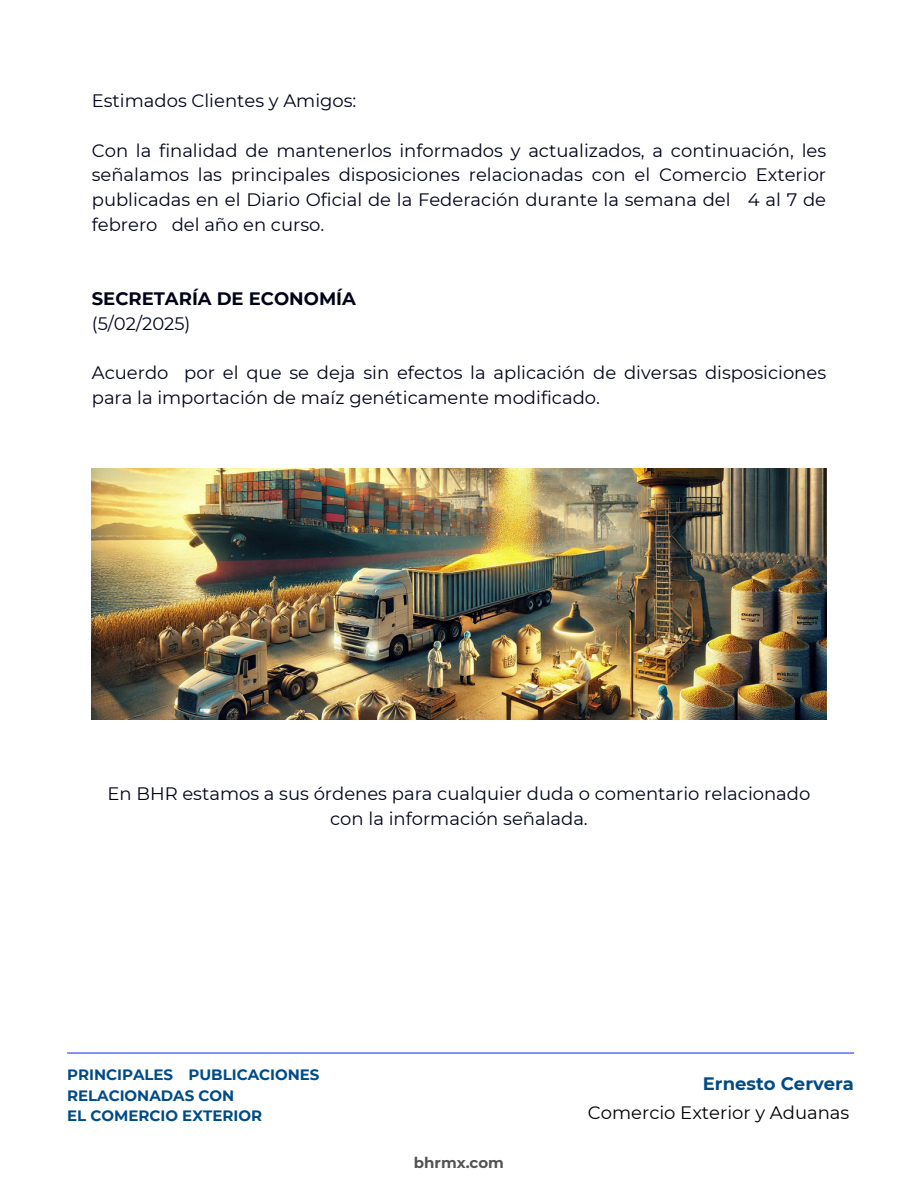
<style>
.page{position:relative;width:918px;height:1188px;background:#fff}
.page>*{position:absolute;margin:0;border:0;box-sizing:border-box;transform-origin:0 0}
.t1{font:18px/24.8px "Montserrat";color:#010419;text-align:justify}
.t2{font:700 18px/24.8px "Montserrat";color:#010419}
.t3{font:18px "Montserrat";color:#000}
.t4{font:700 18px "Montserrat";color:#004b87}
.t5{font:700 15px/20.2px "Montserrat";color:#004b87}
.t6{font:700 15px "Montserrat";color:#545454}
.s1{font-weight:400}
</style>
<div class="page">
<hr style="left:67px;top:1052px;width:787px;height:2px;background:#233dff">
<img style="left:92px;top:468px;width:734px;height:252px">
<h3 class="t1" style="left:92px;top:88px;width:266px">Estimados Clientes y Amigos:</h3>
<h3 class="t1" style="left:92px;top:138px;width:736px">Con la finalidad de mantenerlos informados y actualizados, a continuación, les señalamos las principales disposiciones relacionadas con el Comercio Exterior publicadas en el Diario Oficial de la Federación durante la semana del 4 al 7 de febrero del año en curso.</h3>
<h1 class="t2" style="left:92px;top:286px;width:266px">SECRETARÍA DE ECONOMÍA <span class="s1">(5/02/2025)</span></h1>
<h3 class="t1" style="left:92px;top:360px;width:736px">Acuerdo por el que se deja sin efectos la aplicación de diversas disposiciones para la importación de maíz genéticamente modificado.</h3>
<h3 class="t1" style="left:108px;top:781px;width:704px;text-align:center">En BHR estamos a sus órdenes para cualquier duda o comentario relacionado con la información señalada.</h3>
<p class="t5" style="left:67px;top:1065px;width:254px">PRINCIPALES PUBLICACIONES<br>RELACIONADAS CON<br>EL COMERCIO EXTERIOR</p>
<h4 class="t6" style="left:414px;top:1153px;width:92px">bhrmx.com</h4>
<h2 class="t4" style="left:703px;top:1073px;width:153px">Ernesto Cervera</h2>
<h3 class="t3" style="left:588px;top:1102px;width:263px">Comercio Exterior y Aduanas</h3>
</div>
